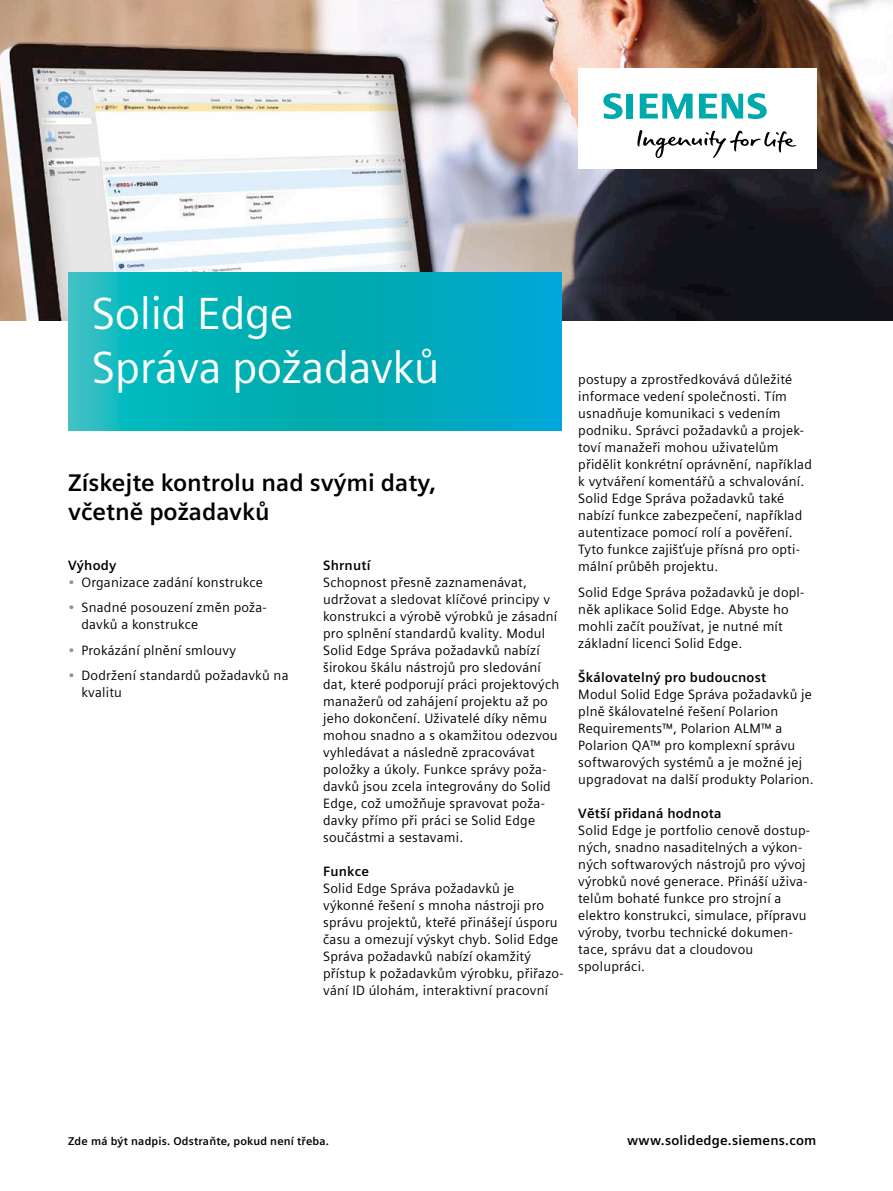
<style>
.page{position:relative;width:893px;height:1191px;background:#fff}
.page>*{position:absolute;margin:0;border:0;box-sizing:border-box;transform-origin:0 0}
.t1{font:45px/54px "Siemens Sans Global";letter-spacing:-.01em;color:#fff}
.t2{font:700 24px/28.8px "Siemens Sans Global";color:#000}
.t3{font:13.5px/17px "Siemens Sans Global";letter-spacing:.015em;color:#000}
.t4{font:700 13.5px "Siemens Sans Global";letter-spacing:.015em;color:#000}
.t5{font:700 11.25px "Siemens Sans Global";letter-spacing:.015em;color:#000}
.s1{color:#7b99a9}
</style>
<div class="page">
<img style="left:0;top:0;width:893px;height:320px">
<div style="left:578px;top:68px;width:238px;height:101px;background:#fff"></div>
<svg style="left:637px;top:130px;width:159px;height:28px"></svg>
<svg style="left:603px;top:93px;width:30px;height:26px"></svg>
<svg style="left:640px;top:94px;width:53px;height:25px"></svg>
<svg style="left:699px;top:93px;width:68px;height:26px"></svg>
<svg style="left:68px;top:272px;width:493px;height:159px;background:#04aebb"></svg>
<h1 class="t1" style="left:92px;top:288px;width:349px">Solid Edge<br>Správa požadavků</h1>
<h2 class="t2" style="left:68px;top:468px;width:369px">Získejte kontrolu nad svými daty, včetně požadavků</h2>
<p class="t4" style="left:68px;top:557px;width:50px">Výhody</p>
<p class="t3" style="left:68px;top:574px;width:196px"><span class="s1">•</span> Organizace zadání konstrukce</p>
<p class="t3" style="left:82px;top:599px;width:187px;text-indent:-14px"><span class="s1">•</span> Snadné posouzení změn poža&shy;davků a konstrukce</p>
<p class="t3" style="left:68px;top:642px;width:170px"><span class="s1">•</span> Prokázání plnění smlouvy</p>
<p class="t3" style="left:82px;top:668px;width:209px;text-indent:-14px"><span class="s1">•</span> Dodržení standardů požadavků na kvalitu</p>
<p class="t4" style="left:323px;top:557px;width:49px">Shrnutí</p>
<p class="t3" style="left:323px;top:574px;width:238px">Schopnost přesně zaznamenávat, udržovat a sledovat klíčové principy v konstrukci a výrobě výrobků je zásadní pro splnění standardů kvality. Modul Solid Edge Správa požadavků nabízí širokou škálu nástrojů pro sledování dat, které podporují práci projektových manažerů od zahájení projektu až po jeho dokončení. Uživatelé díky němu mohou snadno a s okamžitou odezvou vyhledávat a následně zpracovávat položky a úkoly. Funkce správy poža&shy;davků jsou zcela integrovány do Solid Edge, což umožňuje spravovat poža&shy;davky přímo při práci se Solid Edge součástmi a sestavami.</p>
<p class="t4" style="left:323px;top:863px;width:47px">Funkce</p>
<p class="t3" style="left:323px;top:880px;width:242px">Solid Edge Správa požadavků je výkonné řešení s mnoha nástroji pro správu projektů, kteřé přinášejí úsporu času a omezují výskyt chyb. Solid Edge Správa požadavků nabízí okamžitý přístup k požadavkům výrobku, přiřazo&shy;vání ID úlohám, interaktivní pracovní</p>
<p class="t3" style="left:578px;top:371px;width:235px">postupy a zprostředkovává důležité informace vedení společnosti. Tím usnadňuje komunikaci s vedením podniku. Správci požadavků a projek&shy;toví manažeři mohou uživatelům přidělit konkrétní oprávnění, například k vytváření komentářů a schvalování.<br>Solid Edge Správa požadavků také nabízí funkce zabezpečení, například autentizace pomocí rolí a pověření.<br>Tyto funkce zajišťuje přísná pro opti&shy;mální průběh projektu.</p>
<p class="t3" style="left:578px;top:584px;width:228px">Solid Edge Správa požadavků je dopl&shy;něk aplikace Solid Edge. Abyste ho mohli začít používat, je nutné mít základní licenci Solid Edge.</p>
<p class="t4" style="left:578px;top:669px;width:189px">Škálovatelný pro budoucnost</p>
<p class="t3" style="left:578px;top:686px;width:237px">Modul Solid Edge Správa požadavků je plně škálovatelné řešení Polarion Requirements™, Polarion ALM™ a Polarion QA™ pro komplexní správu softwarových systémů a je možné jej upgradovat na další produkty Polarion.</p>
<p class="t4" style="left:578px;top:805px;width:145px">Větší přidaná hodnota</p>
<p class="t3" style="left:578px;top:822px;width:233px">Solid Edge je portfolio cenově dostup&shy;ných, snadno nasaditelných a výkon&shy;ných softwarových nástrojů pro vývoj výrobků nové generace. Přináší uživa&shy;telům bohaté funkce pro strojní a elektro konstrukci, simulace, přípravu výroby, tvorbu technické dokumen&shy;tace, správu dat a cloudovou spolupráci.</p>
<p class="t5" style="left:68px;top:1134px;width:263px">Zde má být nadpis. Odstraňte, pokud není třeba.</p>
<p class="t4" style="left:627px;top:1132px;width:191px">www.solidedge.siemens.com</p>
</div>
